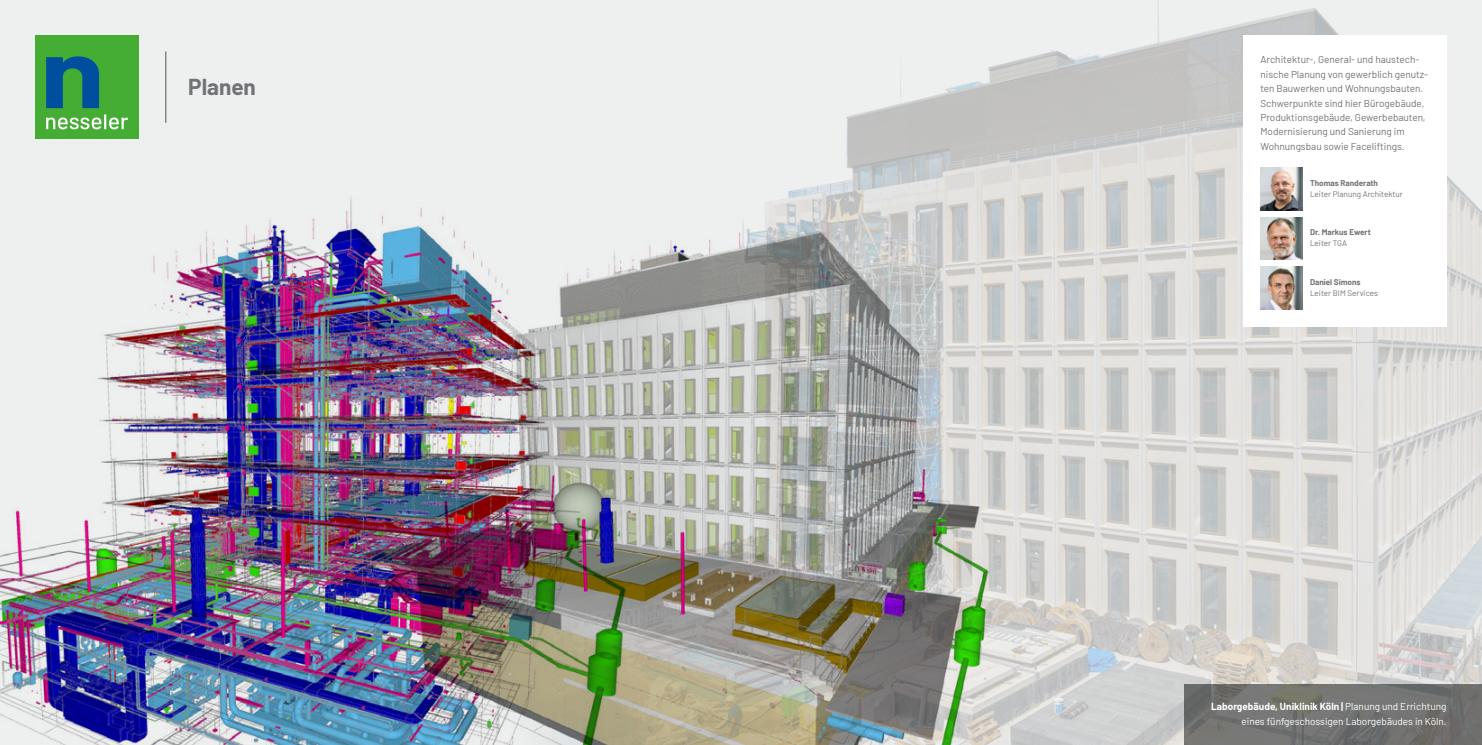
<style>
.page{position:relative;width:1482px;height:745px;background:#fff}
.page>*{position:absolute;margin:0;border:0;box-sizing:border-box;transform-origin:0 0}
.t1{font:700 22.5px "Barlow";color:#707477}
.t2{font:10px/14.4px "Barlow";color:#707477}
.t3{font:10px/14.4px "Barlow";color:#fff;text-align:right}
.t4{font:8.12px "Barlow";color:#707477}
.t5{font:700 8.12px "Barlow";color:#707477}
.s1{font-weight:700}
</style>
<div class="page">
<div style="left:0;top:0;width:1481px;height:744px;background:#eeefef"></div>
<img style="left:765px;top:0;width:716px;height:744px">
<hr style="left:165px;top:51px;width:1px;height:72px;background:#707477">
<img style="left:628px;top:204px;width:363px;height:540px">
<img style="left:0;top:196px;width:628px;height:548px">
<div style="left:35px;top:35px;width:104px;height:104px;background:#45ac34"></div>
<svg style="left:46px;top:56px;width:53px;height:52px"></svg>
<svg style="left:46px;top:114px;width:82px;height:15px"></svg>
<div style="left:1242px;top:36px;width:204px;height:291px;background:#fff"></div>
<img style="left:1260px;top:217px;width:42px;height:43px">
<img style="left:1260px;top:167px;width:42px;height:43px">
<img style="left:1260px;top:267px;width:42px;height:42px">
<svg style="left:1183px;top:683px;width:298px;height:61px;background:#737371"></svg>
<h1 class="t1" style="left:188px;top:70px;width:69px">Planen</h1>
<p class="t2" style="left:1260px;top:52px;width:169px">Architektur-, General- und haustech&shy;nische Planung von gewerblich genutz&shy;ten Bauwerken und Wohnungsbauten.<br>Schwerpunkte sind hier Bürogebäude, Produktionsgebäude, Gewerbebauten, Modernisierung und Sanierung im Wohnungsbau sowie Faceliftings.</p>
<p class="t5" style="left:1309px;top:176px;width:70px">Thomas Randerath</p>
<p class="t4" style="left:1309px;top:188px;width:94px">Leiter Planung Architektur</p>
<p class="t5" style="left:1309px;top:226px;width:62px">Dr. Markus Ewert</p>
<p class="t4" style="left:1309px;top:237px;width:38px">Leiter TGA</p>
<p class="t5" style="left:1309px;top:276px;width:52px">Daniel Simons</p>
<p class="t4" style="left:1309px;top:287px;width:69px">Leiter BIM Services</p>
<p class="t3" style="left:1210px;top:698px;width:237px"><span class="s1">Laborgebäude, Uniklinik Köln |</span> Planung und Errichtung eines fünfgeschossigen Laborgebäudes in Köln.</p>
</div>
